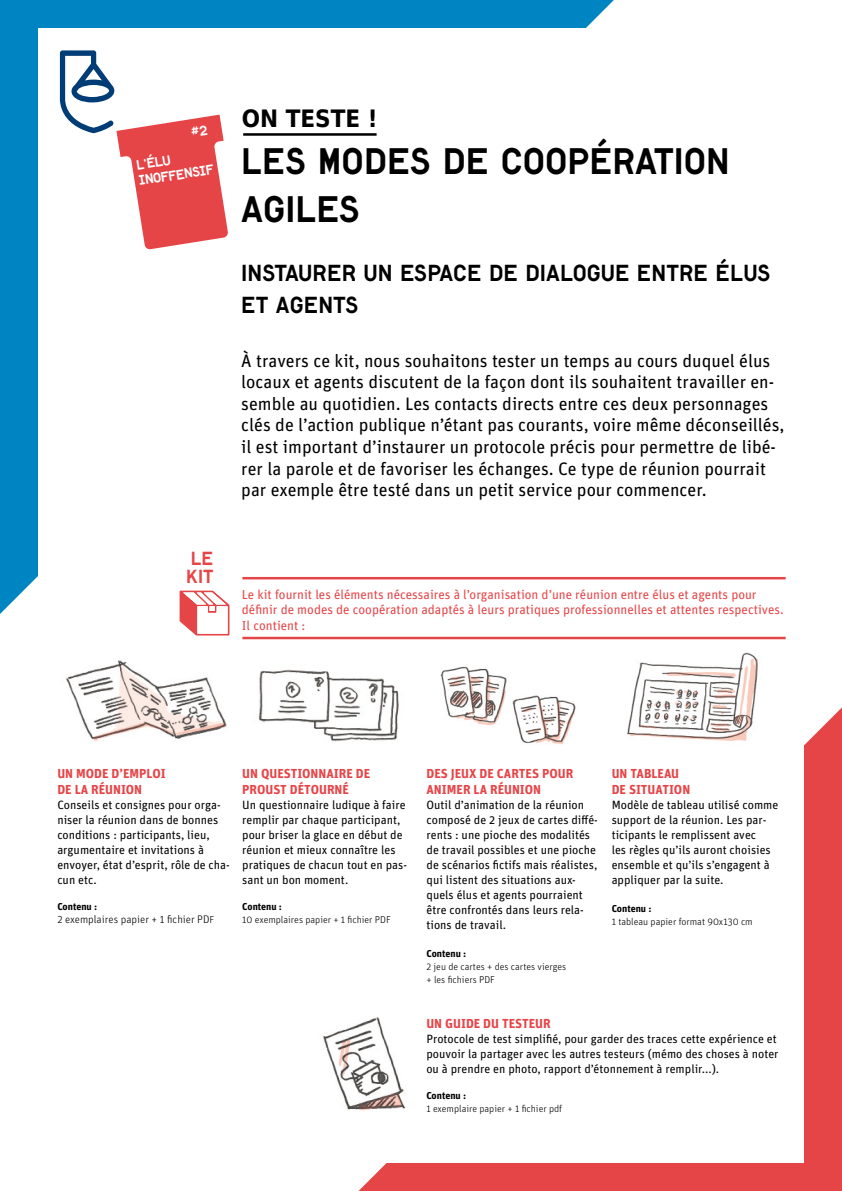
<style>
.page{position:relative;width:842px;height:1191px;background:#fff}
.page>*{position:absolute;margin:0;border:0;box-sizing:border-box;transform-origin:0 0}
.t1{font:35px/48px "Lutz Headline";color:#000}
.t2{font:700 24px "DejaVu Sans Condensed";color:#000}
.t3{font:22px/32px "Lutz Headline";color:#000}
.t4{font:18px/21.6px "Unit";color:#000}
.t5{font:18px/18px "Lutz Headline";color:#e64548}
.t6{font:13.1px/15.7px "Lutz Headline";color:#fff}
.t7{font:13px/15.6px "Unit";color:#e64548}
.t8{font:700 13px/15.6px "Unit";color:#e64548}
.t9{font:12px/15px "Unit";color:#000}
.t10{font:300 11px "Unit";color:#000}
.t11{font:300 10px/13px "Unit";color:#000}
.t12{font:700 10px "Unit";color:#000}
.s1{font-size:10px}
</style>
<div class="page">
<div style="left:358px;top:707px;width:484px;height:484px;background:#e64548"></div>
<div style="left:0;top:0;width:614px;height:614px;background:#0085c3"></div>
<div style="left:38px;top:28px;width:766px;height:1134px;background:#fff"></div>
<hr style="left:242px;top:577px;width:544px;height:2px;background:#e64548">
<hr style="left:242px;top:637px;width:544px;height:2px;background:#e64548">
<svg style="left:180px;top:590px;width:49px;height:45px"></svg>
<hr style="left:243px;top:133px;width:134px;height:3px;background:#000">
<img style="left:258px;top:669px;width:141px;height:73px">
<img style="left:440px;top:666px;width:136px;height:79px">
<img style="left:66px;top:660px;width:161px;height:81px">
<img style="left:627px;top:652px;width:131px;height:89px">
<img style="left:323px;top:1017px;width:83px;height:94px">
<svg style="left:60px;top:50px;width:168px;height:200px"></svg>
<p class="t6" style="left:135px;top:157px;width:77px;rotate:-9deg">L’ÉLU<br>INOFFENSIF</p>
<h3 class="t5" style="left:186px;top:549px;width:29px">LE<br>KIT</h3>
<h2 class="t2" style="left:242px;top:98px;width:137px">ON TESTE !</h2>
<h1 class="t1" style="left:241px;top:137px;width:490px">LES MODES DE COOPÉRATION<br>AGILES</h1>
<h3 class="t3" style="left:241px;top:256px;width:531px">INSTAURER UN ESPACE DE DIALOGUE ENTRE ÉLUS<br>ET AGENTS</h3>
<p class="t4" style="left:241px;top:349px;width:545px">À travers ce kit, nous souhaitons tester un temps au cours duquel élus locaux et agents discutent de la façon dont ils souhaitent travailler en&shy;semble au quotidien. Les contacts directs entre ces deux personnages clés de l’action publique n’étant pas courants, voire même déconseillés, il est important d’instaurer un protocole précis pour permettre de libé&shy;rer la parole et de favoriser les échanges. Ce type de réunion pourrait par exemple être testé dans un petit service pour commencer.</p>
<p class="t7" style="left:242px;top:586px;width:543px">Le kit fournit les éléments nécessaires à l’organisation d’une réunion entre élus et agents pour définir de modes de coopération adaptés à leurs pratiques professionnelles et attentes respectives.<br>Il contient :</p>
<p class="t8" style="left:57px;top:766px;width:110px">UN MODE D’EMPLOI<br>DE LA RÉUNION</p>
<p class="t9" style="left:57px;top:797px;width:174px">Conseils et consignes pour orga&shy;niser la réunion dans de bonnes conditions : participants, lieu, argumentaire et invitations à envoyer, état d’esprit, rôle de cha&shy;cun etc.</p>
<p class="t12" style="left:57px;top:900px;width:41px">Contenu :</p>
<p class="t10" style="left:57px;top:913px;width:159px">2 exemplaires papier + 1 fichier PD<span class="s1">F</span></p>
<p class="t8" style="left:242px;top:766px;width:129px">UN QUESTIONNAIRE DE<br>PROUST DÉTOURNÉ</p>
<p class="t9" style="left:242px;top:797px;width:166px">Un questionnaire ludique à faire remplir par chaque participant, pour briser la glace en début de réunion et mieux connaître les pratiques de chacun tout en pas&shy;sant un bon moment.</p>
<p class="t12" style="left:242px;top:900px;width:41px">Contenu :</p>
<p class="t11" style="left:242px;top:913px;width:150px">10 exemplaires papier + 1 fichier PDF</p>
<p class="t8" style="left:426px;top:766px;width:148px">DES JEUX DE CARTES POUR<br>ANIMER LA RÉUNION</p>
<p class="t9" style="left:426px;top:797px;width:173px">Outil d’animation de la réunion composé de 2 jeux de cartes diffé&shy;rents : une pioche des modalités de travail possibles et une pioche de scénarios fictifs mais réalistes, qui listent des situations aux&shy;quels élus et agents pourraient être confrontés dans leurs rela&shy;tions de travail.</p>
<p class="t12" style="left:426px;top:947px;width:41px">Contenu :</p>
<p class="t11" style="left:426px;top:960px;width:141px">2 jeu de cartes + des cartes vierges + les fichiers PDF</p>
<p class="t8" style="left:612px;top:766px;width:80px">UN TABLEAU<br>DE SITUATION</p>
<p class="t9" style="left:612px;top:797px;width:168px">Modèle de tableau utilisé comme support de la réunion. Les par&shy;ticipants le remplissent avec<br>les règles qu’ils auront choisies ensemble et qu’ils s’engagent à appliquer par la suite.</p>
<p class="t12" style="left:612px;top:902px;width:41px">Contenu :</p>
<p class="t11" style="left:612px;top:915px;width:143px">1 tableau papier format 90x130 cm</p>
<p class="t8" style="left:426px;top:1015px;width:126px">UN GUIDE DU TESTEUR</p>
<p class="t9" style="left:426px;top:1031px;width:354px">Protocole de test simplifié, pour garder des traces cette expérience et pouvoir la partager avec les autres testeurs (mémo des choses à noter ou à prendre en photo, rapport d’étonnement à remplir...).</p>
<p class="t12" style="left:426px;top:1089px;width:41px">Contenu :</p>
<p class="t11" style="left:426px;top:1101px;width:137px">1 exemplaire papier + 1 fichier pdf</p>
</div>
